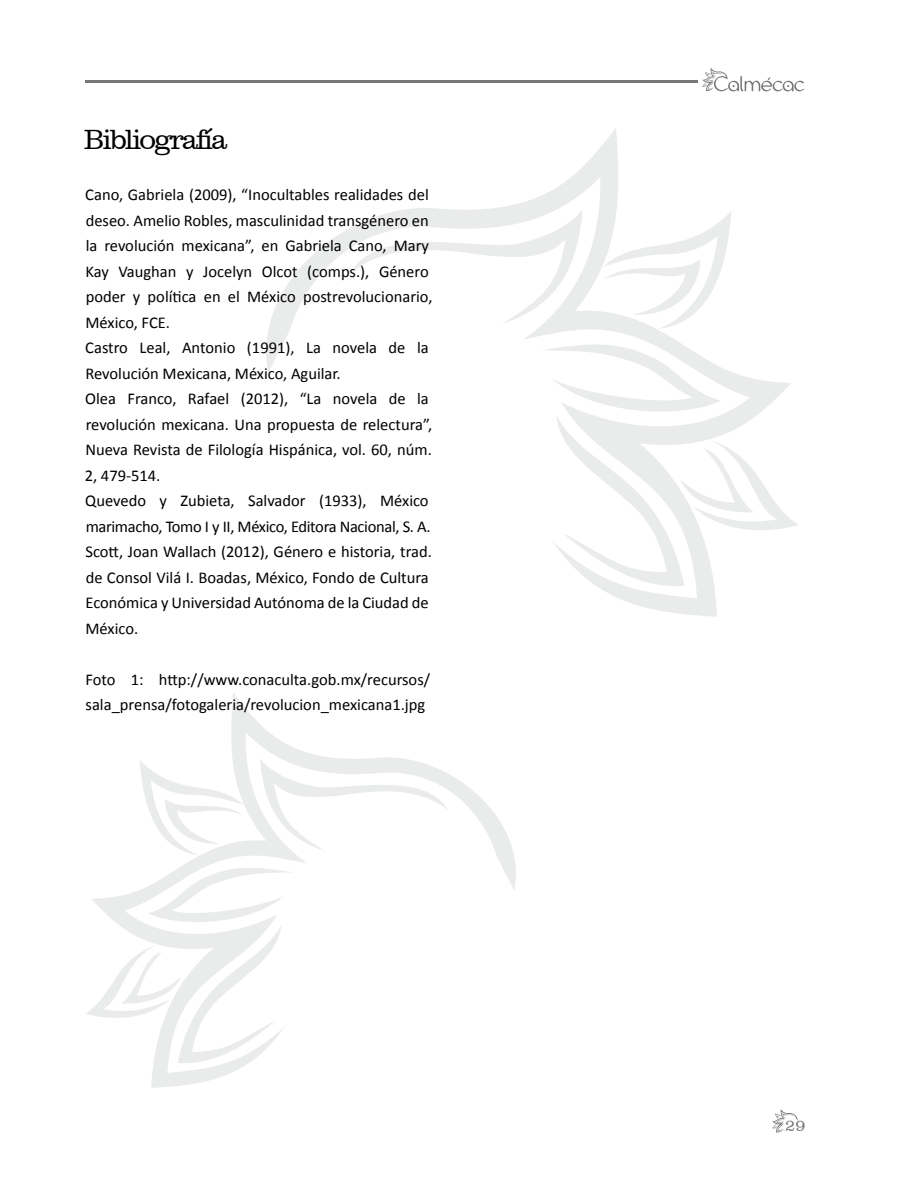
<style>
.page{position:relative;width:902px;height:1187px;background:#fff}
.page>*{position:absolute;margin:0;border:0;box-sizing:border-box;transform-origin:0 0}
.t1{font:300 28.5px "Clarendon BT";letter-spacing:-.07em;color:#000}
.t2{font:16.5px/25.5px "Calibri";color:#000}
.t3{font:300 16.5px "Clarendon BT";color:#757779}
</style>
<div class="page">
<hr style="left:85px;top:81px;width:613px;height:2px;background:#757779">
<svg style="left:702px;top:68px;width:102px;height:24px"></svg>
<svg style="left:86px;top:693px;width:430px;height:394px"></svg>
<svg style="left:266px;top:128px;width:532px;height:489px"></svg>
<svg style="left:772px;top:1109px;width:26px;height:23px"></svg>
<h1 class="t1" style="left:84px;top:122px;width:145px">Bibliografía</h1>
<p class="t2" style="left:85px;top:182px;width:349px">Cano, Gabriela (2009), “Inocultables realidades del deseo. Amelio Robles, masculinidad transgénero en la revolución mexicana”, en Gabriela Cano, Mary Kay Vaughan y Jocelyn Olcot (comps.), Género poder y política en el México postrevolucionario, México, FCE.<br>Castro Leal, Antonio (1991), La novela de la Revolución Mexicana, México, Aguilar.<br>Olea Franco, Rafael (2012), “La novela de la revolución mexicana. Una propuesta de relectura”, Nueva Revista de Filología Hispánica, vol. 60, núm.<br>2, 479-514.<br>Quevedo y Zubieta, Salvador (1933), México marimacho, Tomo I y II, México, Editora Nacional, S. A.<br>Scott, Joan Wallach (2012), Género e historia, trad. de Consol Vilá I. Boadas, México, Fondo de Cultura Económica y Universidad Autónoma de la Ciudad de México.</p>
<p class="t2" style="left:85px;top:666px;width:346px">Foto 1: http://www.conaculta.gob.mx/recursos/ sala_prensa/fotogaleria/revolucion_mexicana1.jpg</p>
<p class="t3" style="left:785px;top:1115px;width:22px">29</p>
</div>
